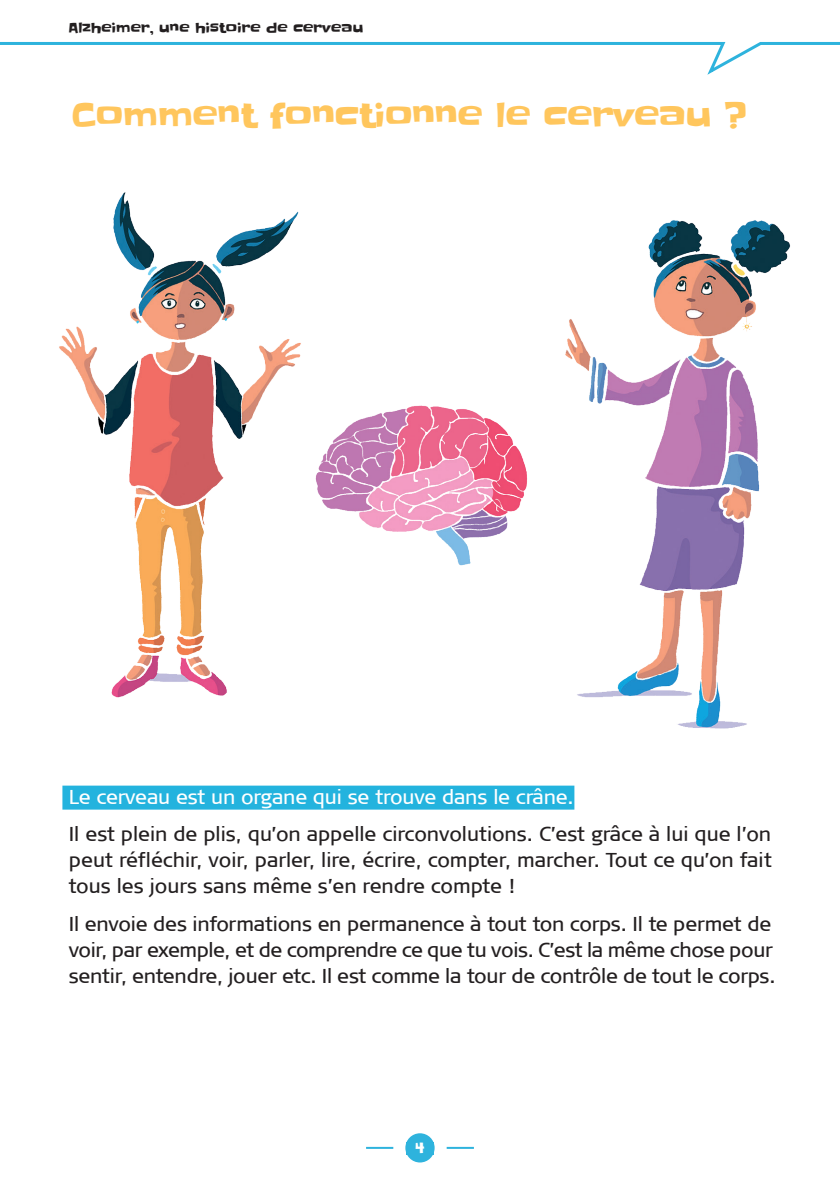
<style>
.page{position:relative;width:840px;height:1191px;background:#fff}
.page>*{position:absolute;margin:0;border:0;box-sizing:border-box;transform-origin:0 0}
.TITRE_1{font:34px "Slackey";letter-spacing:-.01em;color:#ffc65d}
.TXT_COURANT{font:20px/26px "Signa Normal";letter-spacing:-.01em;color:#231f20;text-align:justify}
.TXT_FILET_BLEU{font:20px "Signa Normal";letter-spacing:-.01em;color:#fff}
.t1{font:14px "Slackey";color:#231f20}
.t2{font:14px "Slackey";color:#fff}
</style>
<div class="page">
<svg style="left:0;top:42px;width:839px;height:33px"></svg>
<div style="left:406px;top:1134px;width:27px;height:27px;background:#2eb3dd;border-radius:50%"></div>
<div style="left:405px;top:1133px;width:29px;height:29px;border:2px solid #2eb3dd;border-radius:50%"></div>
<div style="left:406px;top:1142px;width:27px;height:12px;background:#2eb3dd"></div>
<hr style="left:366px;top:1146px;width:27px;height:2px;background:#2eb3dd">
<hr style="left:446px;top:1146px;width:27px;height:2px;background:#2eb3dd">
<div style="left:62px;top:785px;width:512px;height:24px;background:#23b3de"></div>
<img style="left:59px;top:192px;width:732px;height:537px">
<img style="left:289px;top:388px;width:261px;height:190px">
<p class="t1" style="left:68px;top:18px;width:296px">Alzheimer, une histoire de cerveau</p>
<p class="TITRE_1" style="left:72px;top:92px;width:676px">Comment fonctionne le cerveau ?</p>
<p class="TXT_FILET_BLEU" style="left:69px;top:785px;width:506px">Le cerveau est un organe qui se trouve dans le crâne.</p>
<p class="TXT_COURANT" style="left:68px;top:821px;width:704px">Il est plein de plis, qu’on appelle circonvolutions. C’est grâce à lui que l’on peut réfléchir, voir, parler, lire, écrire, compter, marcher. Tout ce qu’on fait tous les jours sans même s’en rendre compte !</p>
<p class="TXT_COURANT" style="left:69px;top:910px;width:708px;text-align:left">Il envoie des informations en permanence à tout ton corps. Il te permet de voir, par exemple, et de comprendre ce que tu vois. C’est la même chose pour sentir, entendre, jouer etc. Il est comme la tour de contrôle de tout le corps.</p>
<p class="t2" style="left:415px;top:1138px;width:11px">4</p>
</div>
